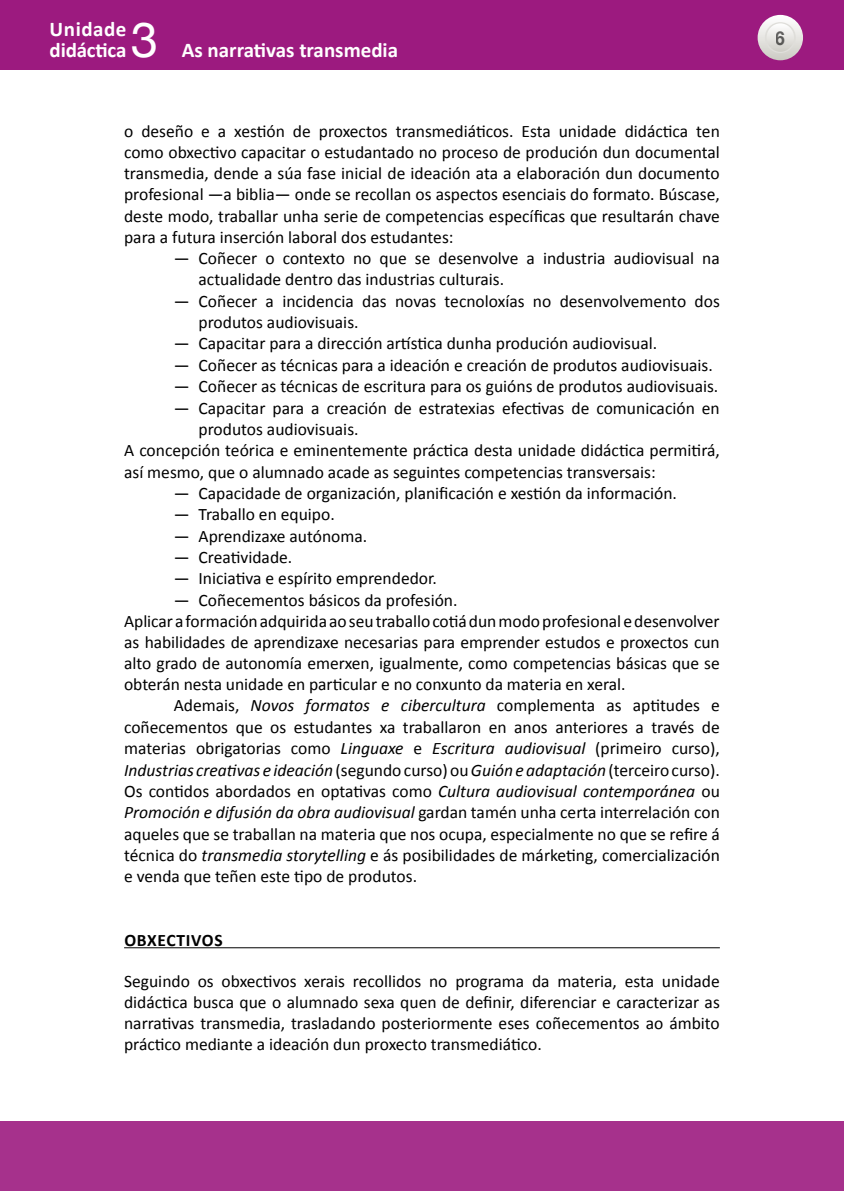
<style>
.page{position:relative;width:844px;height:1191px;background:#fff}
.page>*{position:absolute;margin:0;border:0;box-sizing:border-box;transform-origin:0 0}
.t1{font:49px "Helvetica Neue";color:#fff}
.t2{font:700 21px/21px "Calibri";color:#fff}
.t3{font:700 19.25px "Helvetica Neue";color:#000;scale:.9 1}
.TXTO_sin_SANGRE{font:17.5px/21px "Calibri";color:#000;text-align:justify}
.TEXTO{font:17.5px/21.3px "Calibri";color:#000}
.TXTO{font:17.5px/21.3px "Calibri";color:#000;text-align:justify}
._0º_Epigrafe{font:700 17.5px "Calibri";letter-spacing:.04em;color:#000}
.s1{font-style:italic}
</style>
<div class="page">
<div style="left:0;top:0;width:843px;height:69px;background:#9c1a7f"></div>
<svg style="left:757px;top:15px;width:45px;height:45px"></svg>
<svg style="left:765px;top:23px;width:29px;height:29px"></svg>
<div style="left:764px;top:22px;width:31px;height:31px;border:1px solid #dfdeda;border-radius:50%"></div>
<div style="left:0;top:1121px;width:843px;height:70px;background:#a6318c"></div>
<hr style="left:124px;top:947px;width:595px;height:1px;background:#000">
<p class="t2" style="left:50px;top:19px;width:78px">Unidade didáctica</p>
<h1 class="t1" style="left:131px;top:5px;width:29px">3</h1>
<p class="t2" style="left:182px;top:40px;width:218px">As narrativas transmedia</p>
<p class="TXTO_sin_SANGRE" style="left:124px;top:121px;width:597px">o deseño e a xestión de proxectos transmediáticos. Esta unidade didáctica ten como obxectivo capacitar o estudantado no proceso de produción dun documental transmedia, dende a súa fase inicial de ideación ata a elaboración dun documento profesional —a biblia— onde se recollan os aspectos esenciais do formato. Búscase, deste modo, traballar unha serie de competencias específicas que resultarán chave para a futura inserción laboral dos estudantes:</p>
<p class="TEXTO" style="left:198px;top:247px;width:522px;text-indent:-25px">— Coñecer o contexto no que se desenvolve a industria audiovisual na actualidade dentro das industrias culturais.</p>
<p class="TEXTO" style="left:198px;top:290px;width:522px;text-indent:-25px">— Coñecer a incidencia das novas tecnoloxías no desenvolvemento dos produtos audiovisuais.</p>
<p class="TEXTO" style="left:174px;top:333px;width:485px">— Capacitar para a dirección artística dunha produción audiovisual.</p>
<p class="TEXTO" style="left:174px;top:354px;width:540px">— Coñecer as técnicas para a ideación e creación de produtos audiovisuais.</p>
<p class="TEXTO" style="left:174px;top:376px;width:546px">— Coñecer as técnicas de escritura para os guións de produtos audiovisuais.</p>
<p class="TEXTO" style="left:198px;top:397px;width:522px;text-indent:-25px">— Capacitar para a creación de estratexias efectivas de comunicación en produtos audiovisuais.</p>
<p class="TXTO_sin_SANGRE" style="left:124px;top:440px;width:597px">A concepción teórica e eminentemente práctica desta unidade didáctica permitirá, así mesmo, que o alumnado acade as seguintes competencias transversais:</p>
<p class="TEXTO" style="left:174px;top:482px;width:504px">— Capacidade de organización, planificación e xestión da información.</p>
<p class="TEXTO" style="left:174px;top:504px;width:162px">— Traballo en equipo.</p>
<p class="TEXTO" style="left:174px;top:525px;width:195px">— Aprendizaxe autónoma.</p>
<p class="TEXTO" style="left:174px;top:546px;width:120px">— Creatividade.</p>
<p class="TEXTO" style="left:174px;top:568px;width:264px">— Iniciativa e espírito emprendedor.</p>
<p class="TEXTO" style="left:174px;top:589px;width:285px">— Coñecementos básicos da profesión.</p>
<p class="TXTO_sin_SANGRE" style="left:124px;top:610px;width:597px">Aplicar a formación adquirida ao seu traballo cotiá dun modo profesional e desenvolver as habilidades de aprendizaxe necesarias para emprender estudos e proxectos cun alto grado de autonomía emerxen, igualmente, como competencias básicas que se obterán nesta unidade en particular e no conxunto da materia en xeral.</p>
<p class="TXTO" style="left:124px;top:695px;width:597px;text-indent:50px">Ademais, <span class="s1">Novos formatos e cibercultura</span> complementa as aptitudes e coñecementos que os estudantes xa traballaron en anos anteriores a través de materias obrigatorias como <span class="s1">Linguaxe</span> e <span class="s1">Escritura audiovisual</span> (primeiro curso), <span class="s1">Industrias creativas e ideación</span> (segundo curso) ou <span class="s1">Guión e adaptación</span> (terceiro curso).<br>Os contidos abordados en optativas como <span class="s1">Cultura audiovisual contemporánea</span> ou <span class="s1">Promoción e difusión da obra audiovisual</span> gardan tamén unha certa interrelación con aqueles que se traballan na materia que nos ocupa, especialmente no que se refire á técnica do <span class="s1">transmedia storytelling</span> e ás posibilidades de márketing, comercialización e venda que teñen este tipo de produtos.</p>
<p class="_0º_Epigrafe" style="left:124px;top:928px;width:100px">OBXECTIVOS</p>
<p class="TXTO_sin_SANGRE" style="left:124px;top:970px;width:597px">Seguindo os obxectivos xerais recollidos no programa da materia, esta unidade didáctica busca que o alumnado sexa quen de definir, diferenciar e caracterizar as narrativas transmedia, trasladando posteriormente eses coñecementos ao ámbito práctico mediante a ideación dun proxecto transmediático.</p>
<p class="t3" style="left:775px;top:26px;width:12px">6</p>
</div>
